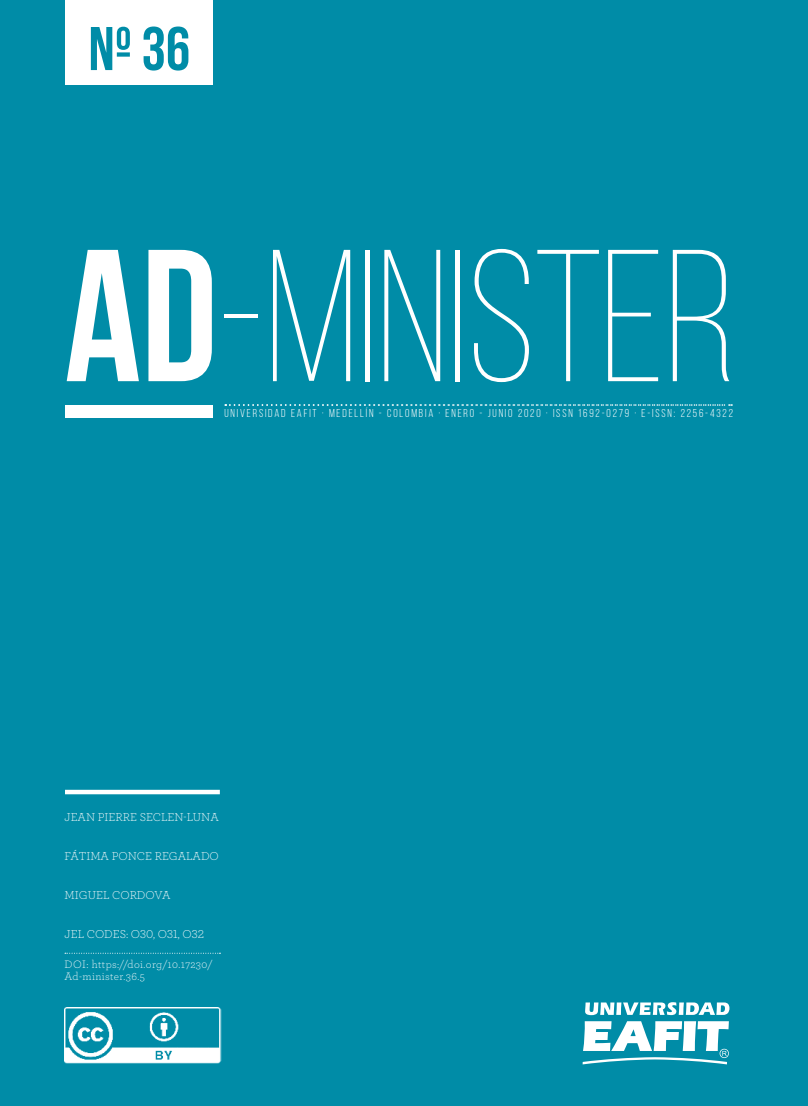
<style>
.page{position:relative;width:808px;height:1106px;background:#008ca7}
.page>*{position:absolute;margin:0;border:0;box-sizing:border-box;transform-origin:0 0}
.t1{font:300 187.5px "Bebas Neue";color:#fff}
.t2{font:700 61.5px "Bebas Neue";color:#008ca7}
.t3{font:300 12px "Archer Pro";color:#fff}
.t4{font:11.4px "Bebas Neue";letter-spacing:.16em;color:#fff}
.t5{font:300 11.25px/11.2px "Archer Pro";letter-spacing:.035em;color:#fff}
.s1{font-weight:700}
</style>
<div class="page">
<svg style="left:583px;top:1021px;width:146px;height:43px"></svg>
<svg style="left:585px;top:1002px;width:144px;height:13px"></svg>
<div style="left:65px;top:405px;width:148px;height:13px;background:#fff"></div>
<svg style="left:225px;top:404px;width:507px;height:2px"></svg>
<div style="left:65px;top:0;width:148px;height:84px;background:#fff"></div>
<img style="left:65px;top:1007px;width:156px;height:56px">
<div style="left:65px;top:789px;width:155px;height:5px;background:#fff"></div>
<svg style="left:65px;top:952px;width:155px;height:1px"></svg>
<h2 class="t2" style="left:88px;top:15px;width:103px">Nº 36</h2>
<h1 class="t1" style="left:65px;top:217px;width:673px"><span class="s1">AD</span>-MINISTER</h1>
<p class="t4" style="left:225px;top:407px;width:510px">UNIVERSIDAD EAFIT · MEDELLÍN - COLOMBIA · ENERO - JUNIO 2020 · ISSN 1692-0279 · E-ISSN: 2256-4322</p>
<p class="t3" style="left:65px;top:808px;width:156px">JEAN PIERRE SECLEN-LUNA</p>
<p class="t3" style="left:65px;top:847px;width:156px">FÁTIMA PONCE REGALADO</p>
<p class="t3" style="left:65px;top:886px;width:107px">MIGUEL CORDOVA</p>
<p class="t3" style="left:65px;top:925px;width:141px">JEL CODES: O30, O31, O32</p>
<p class="t5" style="left:65px;top:958px;width:150px">DOI: https://doi.org/10.17230/<br>Ad-minister.36.5</p>
</div>
